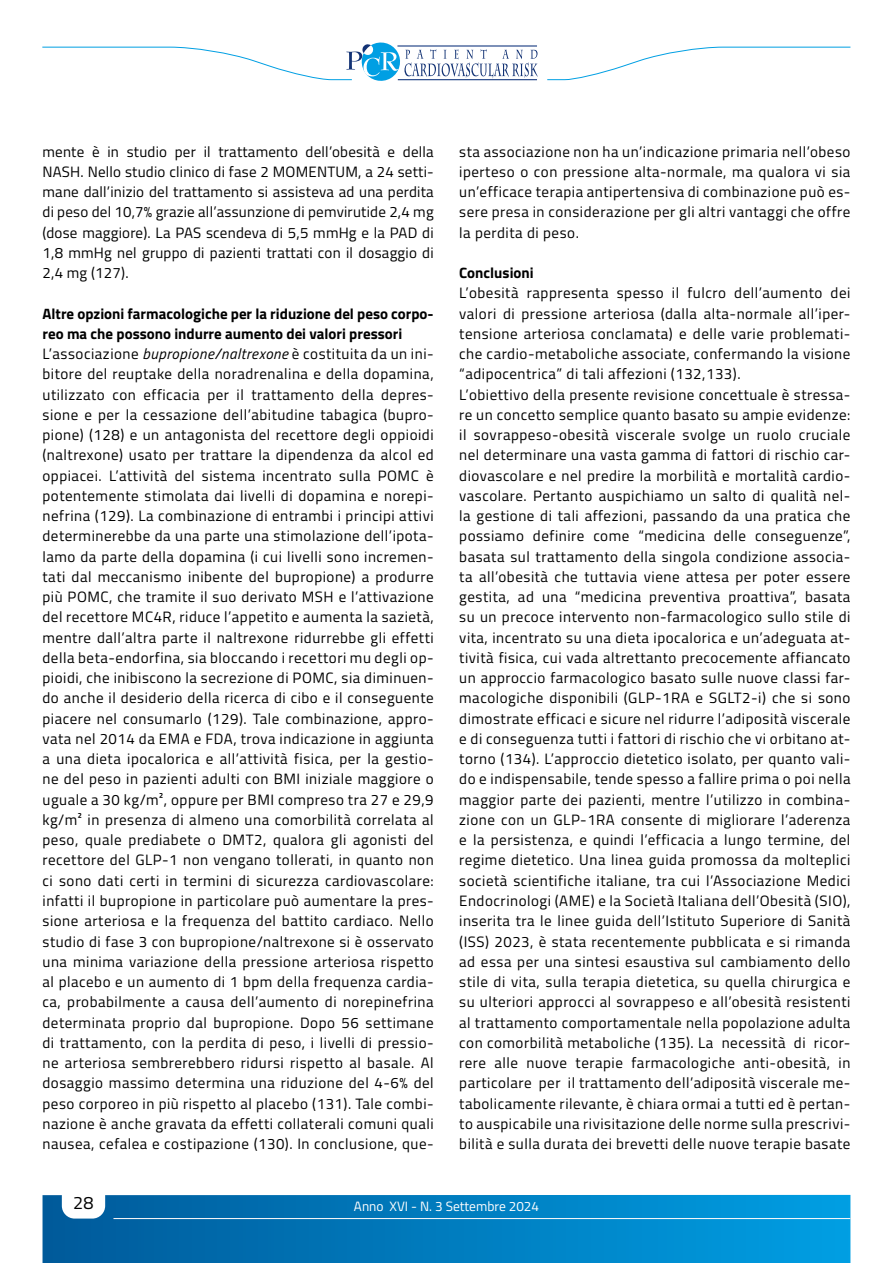
<style>
.page{position:relative;width:893px;height:1263px;background:#fff}
.page>*{position:absolute;margin:0;border:0;box-sizing:border-box;transform-origin:0 0}
.t1{font:18px "Titillium";color:#000}
.t2{font:15px/20.2px "Titillium";letter-spacing:.035em;color:#000;text-align:justify}
.t3{font:700 15px "Titillium";color:#000}
.t4{font:13.5px "Titillium";color:#fff}
.s1{font-weight:700}
.s2{font-style:italic}
</style>
<div class="page">
<div style="left:43px;top:1195px;width:807px;height:68px;background:linear-gradient(to right,#015a9a,#019fe3)"></div>
<svg style="left:62px;top:1195px;width:43px;height:23px"></svg>
<hr style="left:113px;top:1218px;width:737px;height:1px;background:#fff">
<svg style="left:547px;top:46px;width:304px;height:34px"></svg>
<svg style="left:42px;top:42px;width:496px;height:39px"></svg>
<p class="t2" style="left:43px;top:141px;width:393px">mente è in studio per il trattamento dell’obesità e della NASH. Nello studio clinico di fase 2 MOMENTUM, a 24 setti&shy;mane dall’inizio del trattamento si assisteva ad una perdita di peso del 10,7% grazie all’assunzione di pemvirutide 2,4 mg (dose maggiore). La PAS scendeva di 5,5 mmHg e la PAD di 1,8 mmHg nel gruppo di pazienti trattati con il dosaggio di 2,4 mg (127).</p>
<p class="t2" style="left:43px;top:303px;width:393px;text-align:left"><span class="s1">Altre opzioni farmacologiche per la riduzione del peso corpo&shy;reo ma che possono indurre aumento dei valori pressori </span>L’associazione <span class="s2">bupropione/naltrexone</span> è costituita da un ini&shy;bitore del reuptake della noradrenalina e della dopamina, utilizzato con efficacia per il trattamento della depres&shy;sione e per la cessazione dell’abitudine tabagica (bupro&shy;pione) (128) e un antagonista del recettore degli oppioidi (naltrexone) usato per trattare la dipendenza da alcol ed oppiacei. L’attività del sistema incentrato sulla POMC è potentemente stimolata dai livelli di dopamina e norepi&shy;nefrina (129). La combinazione di entrambi i principi attivi determinerebbe da una parte una stimolazione dell’ipota&shy;lamo da parte della dopamina (i cui livelli sono incremen&shy;tati dal meccanismo inibente del bupropione) a produrre più POMC, che tramite il suo derivato MSH e l’attivazione del recettore MC4R, riduce l’appetito e aumenta la sazietà, mentre dall’altra parte il naltrexone ridurrebbe gli effetti della beta-endorfina, sia bloccando i recettori mu degli op&shy;pioidi, che inibiscono la secrezione di POMC, sia diminuen&shy;do anche il desiderio della ricerca di cibo e il conseguente piacere nel consumarlo (129). Tale combinazione, appro&shy;vata nel 2014 da EMA e FDA, trova indicazione in aggiunta a una dieta ipocalorica e all’attività fisica, per la gestio&shy;ne del peso in pazienti adulti con BMI iniziale maggiore o uguale a 30 kg/m², oppure per BMI compreso tra 27 e 29,9 kg/m² in presenza di almeno una comorbilità correlata al peso, quale prediabete o DMT2, qualora gli agonisti del recettore del GLP-1 non vengano tollerati, in quanto non ci sono dati certi in termini di sicurezza cardiovascolare: infatti il bupropione in particolare può aumentare la pres&shy;sione arteriosa e la frequenza del battito cardiaco. Nello studio di fase 3 con bupropione/naltrexone si è osservato una minima variazione della pressione arteriosa rispetto al placebo e un aumento di 1 bpm della frequenza cardia&shy;ca, probabilmente a causa dell’aumento di norepinefrina determinata proprio dal bupropione. Dopo 56 settimane di trattamento, con la perdita di peso, i livelli di pressio&shy;ne arteriosa sembrerebbero ridursi rispetto al basale. Al dosaggio massimo determina una riduzione del 4-6% del peso corporeo in più rispetto al placebo (131). Tale combi&shy;nazione è anche gravata da effetti collaterali comuni quali nausea, cefalea e costipazione (130). In conclusione, que-</p>
<p class="t2" style="left:459px;top:141px;width:393px">sta associazione non ha un’indicazione primaria nell’obeso iperteso o con pressione alta-normale, ma qualora vi sia un’efficace terapia antipertensiva di combinazione può es&shy;sere presa in considerazione per gli altri vantaggi che offre la perdita di peso.</p>
<p class="t3" style="left:459px;top:261px;width:76px">Conclusioni</p>
<p class="t2" style="left:459px;top:282px;width:393px;text-align:left">L’obesità rappresenta spesso il fulcro dell’aumento dei valori di pressione arteriosa (dalla alta-normale all’iper&shy;tensione arteriosa conclamata) e delle varie problemati&shy;che cardio-metaboliche associate, confermando la visione “adipocentrica” di tali affezioni (132,133).<br>L’obiettivo della presente revisione concettuale è stressa&shy;re un concetto semplice quanto basato su ampie evidenze: il sovrappeso-obesità viscerale svolge un ruolo cruciale nel determinare una vasta gamma di fattori di rischio car&shy;diovascolare e nel predire la morbilità e mortalità cardio&shy;vascolare. Pertanto auspichiamo un salto di qualità nel&shy;la gestione di tali affezioni, passando da una pratica che possiamo definire come “medicina delle conseguenze”, basata sul trattamento della singola condizione associa&shy;ta all’obesità che tuttavia viene attesa per poter essere gestita, ad una “medicina preventiva proattiva”, basata su un precoce intervento non-farmacologico sullo stile di vita, incentrato su una dieta ipocalorica e un’adeguata at&shy;tività fisica, cui vada altrettanto precocemente affiancato un approccio farmacologico basato sulle nuove classi far&shy;macologiche disponibili (GLP-1RA e SGLT2-i) che si sono dimostrate efficaci e sicure nel ridurre l’adiposità viscerale e di conseguenza tutti i fattori di rischio che vi orbitano at&shy;torno (134). L’approccio dietetico isolato, per quanto vali&shy;do e indispensabile, tende spesso a fallire prima o poi nella maggior parte dei pazienti, mentre l’utilizzo in combina&shy;zione con un GLP-1RA consente di migliorare l’aderenza e la persistenza, e quindi l’efficacia a lungo termine, del regime dietetico. Una linea guida promossa da molteplici società scientifiche italiane, tra cui l’Associazione Medici Endocrinologi (AME) e la Società Italiana dell’Obesità (SIO), inserita tra le linee guida dell’Istituto Superiore di Sanità (ISS) 2023, è stata recentemente pubblicata e si rimanda ad essa per una sintesi esaustiva sul cambiamento dello stile di vita, sulla terapia dietetica, su quella chirurgica e su ulteriori approcci al sovrappeso e all’obesità resistenti al trattamento comportamentale nella popolazione adulta con comorbilità metaboliche (135). La necessità di ricor&shy;rere alle nuove terapie farmacologiche anti-obesità, in particolare per il trattamento dell’adiposità viscerale me&shy;tabolicamente rilevante, è chiara ormai a tutti ed è pertan&shy;to auspicabile una rivisitazione delle norme sulla prescrivi&shy;bilità e sulla durata dei brevetti delle nuove terapie basate</p>
<p class="t1" style="left:73px;top:1189px;width:22px">28</p>
<p class="t4" style="left:354px;top:1196px;width:187px">Anno XVI - N. 3 Settembre 2024</p>
</div>
